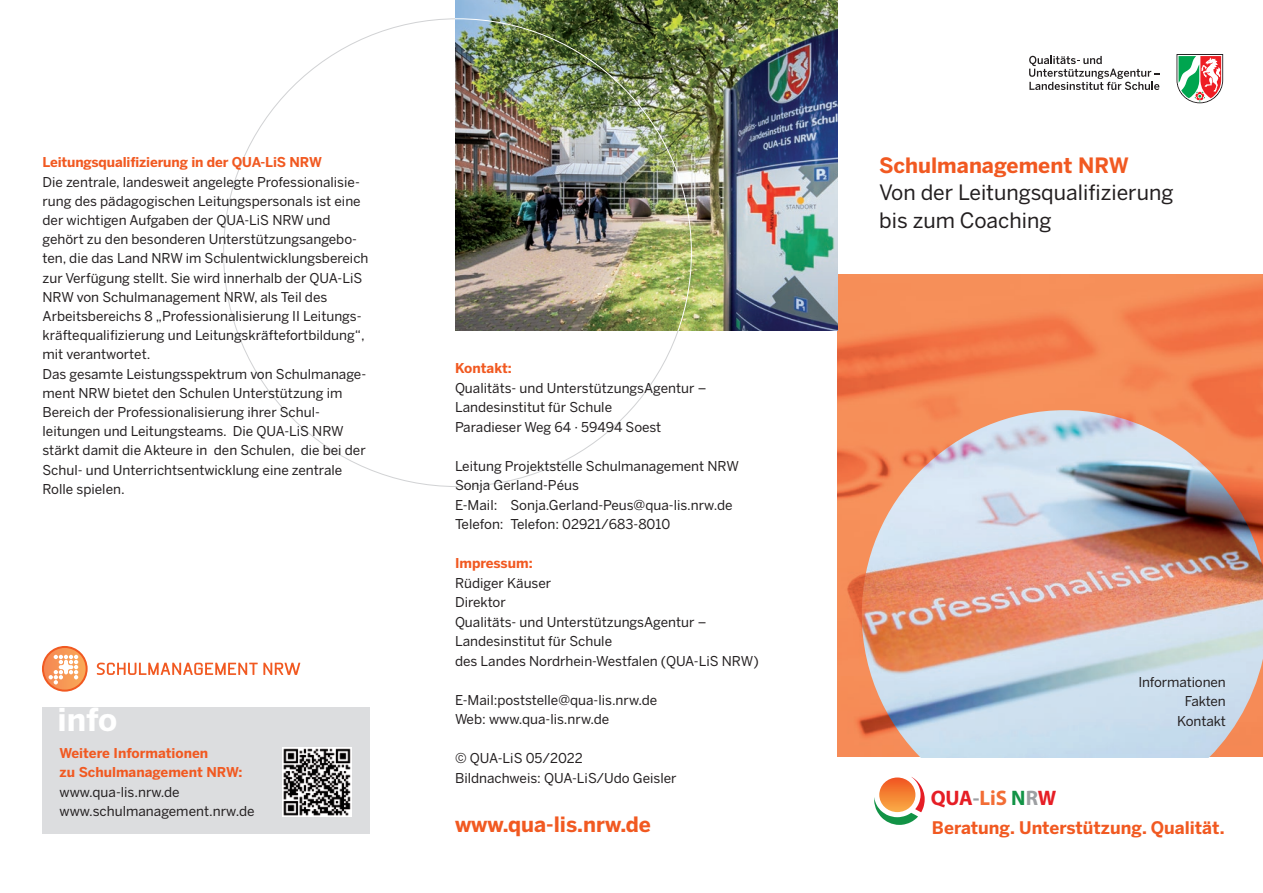
<style>
.page{position:relative;width:1263px;height:893px;background:#fff}
.page>*{position:absolute;margin:0;border:0;box-sizing:border-box;transform-origin:0 0}
._3_Copy_fett_Benton{font:700 31.5px "Benton Sans";color:#fff}
._3_Copy_reg_9_13{font:21px/27.5px "Benton Sans";color:#231f20}
._3_Copy_reg_9_13-2{font:700 21px "Benton Sans";color:#f15921}
._3_Copy{font:700 21px "Benton Sans";color:#f15921}
.t1{font:700 21px "Myriad Pro";color:#e61e25}
.t2{font:700 21px "Myriad Pro";color:#f26d35}
.URL{font:700 17.25px "Benton Sans";color:#f15921}
._3_Copy-2{font:13.5px/19.2px "Benton Sans";color:#231f20}
._3_Copy_reg_9_13-3{font:13.5px/19.5px "Benton Sans";color:#231f20}
._3_Copy_fett_Benton-2{font:700 13.5px/19.5px "Benton Sans";color:#f15921}
._3_Copy-3{font:700 13.5px "Benton Sans";letter-spacing:-.01em;color:#f15921}
._3_Copy_reg_9_13-4{font:700 13.5px "Benton Sans";color:#f15921}
.s1{color:#129346}
.s2{color:#9d9fa2}
</style>
<div class="page">
<img style="left:838px;top:274px;width:425px;height:483px">
<img style="left:862px;top:410px;width:401px;height:348px">
<svg style="left:1176px;top:54px;width:47px;height:49px"></svg>
<svg style="left:1029px;top:56px;width:130px;height:34px"></svg>
<img style="left:455px;top:0;width:383px;height:330px">
<img style="left:455px;top:18px;width:237px;height:312px">
<svg style="left:874px;top:779px;width:51px;height:46px"></svg>
<img style="left:879px;top:777px;width:36px;height:35px">
<div style="left:43px;top:707px;width:327px;height:126px;background:#dcdddf"></div>
<img style="left:283px;top:747px;width:69px;height:69px">
<svg style="left:97px;top:663px;width:203px;height:12px"></svg>
<svg style="left:42px;top:646px;width:46px;height:46px"></svg>
<p class="_3_Copy-3" style="left:43px;top:155px;width:281px">Leitungsqualifizierung in der QUA-LiS NRW</p>
<p class="_3_Copy-2" style="left:43px;top:172px;width:327px">Die zentrale, landesweit angelegte Professionalisie&shy;rung des pädagogischen Leitungspersonals ist eine der wichtigen Aufgaben der QUA-LiS NRW und gehört zu den besonderen Unterstützungsangebo&shy;ten, die das Land NRW im Schulentwicklungsbereich zur Verfügung stellt. Sie wird innerhalb der QUA-LiS NRW von Schulmanagement NRW, als Teil des Arbeitsbereichs 8 „Professionalisierung II Leitungs&shy;kräftequalifizierung und Leitungskräftefortbildung“, mit verantwortet.</p>
<p class="_3_Copy-2" style="left:43px;top:364px;width:325px">Das gesamte Leistungsspektrum von Schulmanage&shy;ment NRW bietet den Schulen Unterstützung im Bereich der Professionalisierung ihrer Schul&shy;leitungen und Leitungsteams. Die QUA-LiS NRW stärkt damit die Akteure in den Schulen, die bei der Schul- und Unterrichtsentwicklung eine zentrale Rolle spielen.</p>
<p class="_3_Copy_fett_Benton" style="left:57px;top:701px;width:62px">info</p>
<p class="_3_Copy_fett_Benton-2" style="left:60px;top:743px;width:184px">Weitere Informationen<br>zu Schulmanagement NRW:</p>
<p class="_3_Copy-2" style="left:60px;top:782px;width:122px">www.qua-lis.nrw.de</p>
<p class="_3_Copy-2" style="left:60px;top:802px;width:197px">www.schulmanagement.nrw.de</p>
<p class="_3_Copy_reg_9_13-4" style="left:455px;top:360px;width:58px">Kontakt:</p>
<p class="_3_Copy_reg_9_13-3" style="left:455px;top:378px;width:253px">Qualitäts- und UnterstützungsAgentur –</p>
<p class="_3_Copy_reg_9_13-3" style="left:455px;top:398px;width:159px">Landesinstitut für Schule</p>
<p class="_3_Copy_reg_9_13-3" style="left:455px;top:417px;width:208px">Paradieser Weg 64 · 59494 Soest</p>
<p class="_3_Copy_reg_9_13-3" style="left:455px;top:456px;width:285px">Leitung Projektstelle Schulmanagement NRW</p>
<p class="_3_Copy_reg_9_13-3" style="left:455px;top:476px;width:125px">Sonja Gerland-Péus</p>
<p class="_3_Copy_reg_9_13-3" style="left:455px;top:495px;width:279px">E-Mail: Sonja.Gerland-Peus@qua-lis.nrw.de</p>
<p class="_3_Copy_reg_9_13-3" style="left:455px;top:515px;width:217px">Telefon: Telefon: 02921/683-8010</p>
<p class="_3_Copy_reg_9_13-4" style="left:455px;top:555px;width:79px">Impressum:</p>
<p class="_3_Copy_reg_9_13-3" style="left:455px;top:573px;width:98px">Rüdiger Käuser</p>
<p class="_3_Copy_reg_9_13-3" style="left:455px;top:593px;width:52px">Direktor</p>
<p class="_3_Copy_reg_9_13-3" style="left:455px;top:612px;width:305px">Qualitäts- und UnterstützungsAgentur –<br>Landesinstitut für Schule<br>des Landes Nordrhein-Westfalen (QUA-LiS NRW)</p>
<p class="_3_Copy_reg_9_13-3" style="left:455px;top:690px;width:204px">E-Mail:poststelle@qua-lis.nrw.de</p>
<p class="_3_Copy_reg_9_13-3" style="left:455px;top:710px;width:156px">Web: www.qua-lis.nrw.de</p>
<p class="_3_Copy_reg_9_13-3" style="left:455px;top:749px;width:129px">© QUA-LiS 05/2022</p>
<p class="_3_Copy_reg_9_13-3" style="left:455px;top:768px;width:223px">Bildnachweis: QUA-LiS/Udo Geisler</p>
<p class="_3_Copy" style="left:455px;top:812px;width:197px">www.qua-lis.nrw.de</p>
<p class="_3_Copy_reg_9_13-2" style="left:879px;top:153px;width:251px">Schulmanagement NRW</p>
<p class="_3_Copy_reg_9_13" style="left:879px;top:179px;width:296px">Von der Leitungsqualifizierung bis zum Coaching</p>
<p class="_3_Copy_reg_9_13-3" style="left:1138px;top:672px;width:89px">Informationen</p>
<p class="_3_Copy_reg_9_13-3" style="left:1185px;top:692px;width:42px">Fakten</p>
<p class="_3_Copy_reg_9_13-3" style="left:1177px;top:711px;width:50px">Kontakt</p>
<p class="t2" style="left:979px;top:785px;width:48px">LiS <span class="s1">N</span></p>
<p class="URL" style="left:932px;top:818px;width:294px">Beratung. Unterstützung. Qualität.</p>
<p class="t1" style="left:931px;top:785px;width:127px">QUA<span class="s2">- R</span>W</p>
</div>
